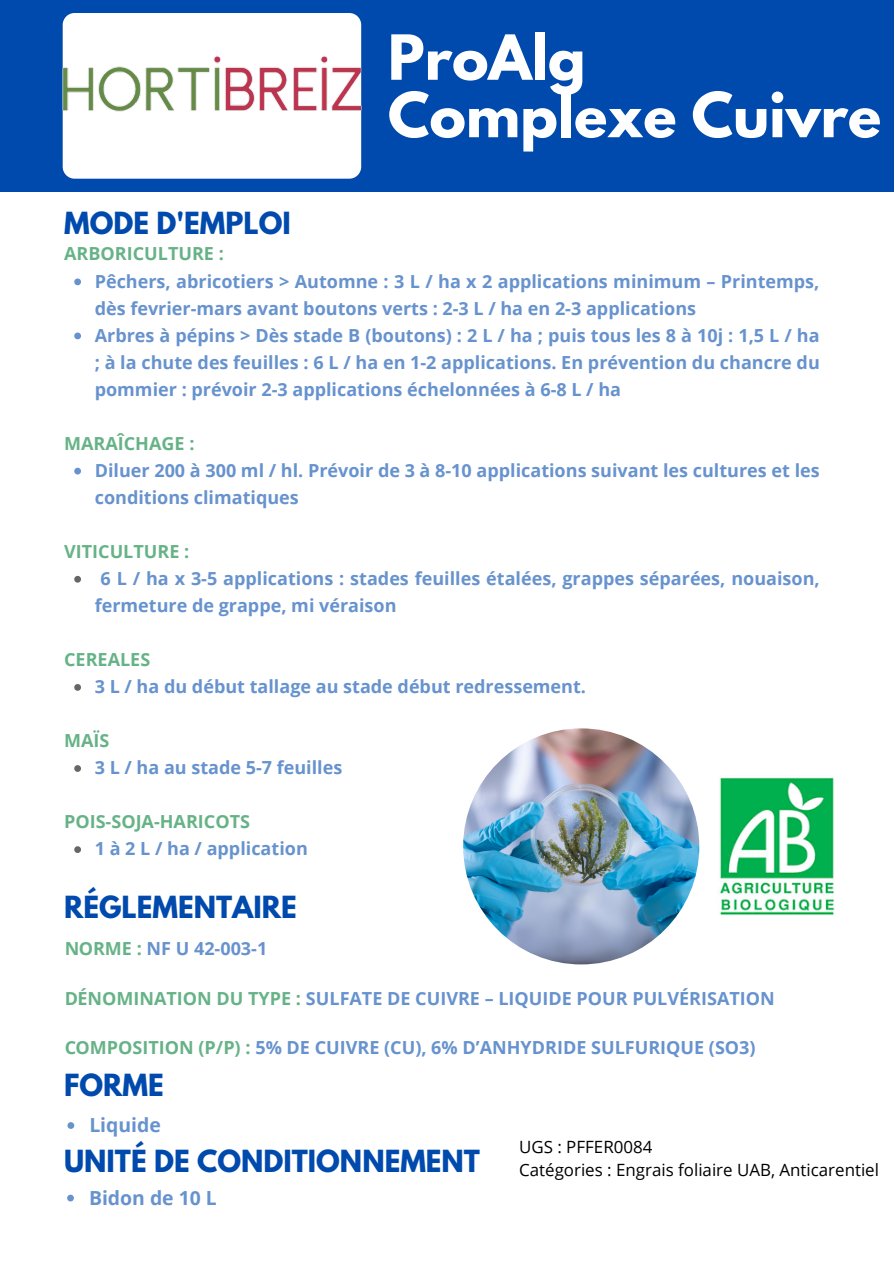
<style>
.page{position:relative;width:894px;height:1264px;background:#fff}
.page>*{position:absolute;margin:0;border:0;box-sizing:border-box;transform-origin:0 0}
.t1{font:700 55.05px "League Spartan";color:#fff}
.t2{font:700 27px "League Spartan";color:#004aad}
.t3{font:700 19.35px "Open Sans";color:#004aad}
.t4{font:700 18px/27px "Open Sans";color:#004aad}
.t5{font:700 18px "Open Sans";color:#008037}
.t6{font:16.95px "Open Sans";color:#000}
.s1{color:#008037}
</style>
<div class="page">
<svg style="left:74px;top:278px;width:7px;height:7px"></svg>
<svg style="left:74px;top:332px;width:7px;height:7px"></svg>
<svg style="left:74px;top:468px;width:7px;height:6px"></svg>
<svg style="left:74px;top:576px;width:7px;height:6px"></svg>
<svg style="left:74px;top:684px;width:7px;height:6px"></svg>
<svg style="left:74px;top:765px;width:7px;height:7px"></svg>
<svg style="left:74px;top:846px;width:7px;height:7px"></svg>
<div style="left:0;top:0;width:893px;height:191px;background:#004aad"></div>
<img style="left:686px;top:755px;width:182px;height:182px;border-radius:11px">
<svg style="left:67px;top:1122px;width:7px;height:6px"></svg>
<svg style="left:67px;top:1194px;width:7px;height:7px"></svg>
<img style="left:463px;top:728px;width:236px;height:236px;border-radius:50%">
<div style="left:63px;top:13px;width:298px;height:166px;background:#fff;border-radius:12px"></div>
<img style="left:62px;top:55px;width:300px;height:59px">
<p class="t2" style="left:64px;top:210px;width:228px">MODE D'EMPLOI</p>
<p class="t5" style="left:64px;top:241px;width:161px">ARBORICULTURE :</p>
<p class="t1" style="left:388px;top:30px;width:199px">ProAlg</p>
<p class="t1" style="left:388px;top:88px;width:494px">Complexe Cuivre</p>
<p class="t4" style="left:95px;top:267px;width:726px">Pêchers, abricotiers &gt; Automne : 3 L / ha x 2 applications minimum – Printemps, dès fevrier-mars avant boutons verts : 2-3 L / ha en 2-3 applications<br>Arbres à pépins &gt; Dès stade B (boutons) : 2 L / ha ; puis tous les 8 à 10j : 1,5 L / ha ; à la chute des feuilles : 6 L / ha en 1-2 applications. En prévention du chancre du pommier : prévoir 2-3 applications échelonnées à 6-8 L / ha</p>
<p class="t5" style="left:64px;top:430px;width:132px">MARAÎCHAGE :</p>
<p class="t4" style="left:95px;top:456px;width:726px">Diluer 200 à 300 ml / hl. Prévoir de 3 à 8-10 applications suivant les cultures et les conditions climatiques</p>
<p class="t5" style="left:64px;top:538px;width:127px">VITICULTURE :</p>
<p class="t4" style="left:95px;top:564px;width:726px;text-indent:6px">6 L / ha x 3-5 applications : stades feuilles étalées, grappes séparées, nouaison, fermeture de grappe, mi véraison</p>
<p class="t5" style="left:64px;top:646px;width:88px">CEREALES</p>
<p class="t4" style="left:95px;top:672px;width:492px">3 L / ha du début tallage au stade début redressement.</p>
<p class="t5" style="left:64px;top:728px;width:47px">MAÏS</p>
<p class="t4" style="left:95px;top:753px;width:249px">3 L / ha au stade 5-7 feuilles</p>
<p class="t5" style="left:64px;top:809px;width:187px">POIS-SOJA-HARICOTS</p>
<p class="t4" style="left:95px;top:834px;width:214px">1 à 2 L / ha / application</p>
<p class="t2" style="left:64px;top:893px;width:234px">RÉGLEMENTAIRE</p>
<p class="t4" style="left:64px;top:934px;width:205px"><span class="s1">NORME :</span> NF U 42-003-1</p>
<p class="t4" style="left:64px;top:984px;width:712px"><span class="s1">DÉNOMINATION DU TYPE :</span> SULFATE DE CUIVRE – LIQUIDE POUR PULVÉRISATION</p>
<p class="t4" style="left:64px;top:1033px;width:692px"><span class="s1">COMPOSITION (P/P) :</span> 5% DE CUIVRE (CU), 6% D’ANHYDRIDE SULFURIQUE (SO3)</p>
<p class="t2" style="left:64px;top:1072px;width:101px">FORME</p>
<p class="t3" style="left:89px;top:1111px;width:73px">Liquide</p>
<p class="t2" style="left:64px;top:1147px;width:417px">UNITÉ DE CONDITIONNEMENT</p>
<p class="t3" style="left:89px;top:1184px;width:129px">Bidon de 10 L</p>
<p class="t6" style="left:519px;top:1135px;width:135px">UGS : PFFER0084</p>
<p class="t6" style="left:519px;top:1158px;width:361px">Catégories : Engrais foliaire UAB, Anticarentiel</p>
</div>
